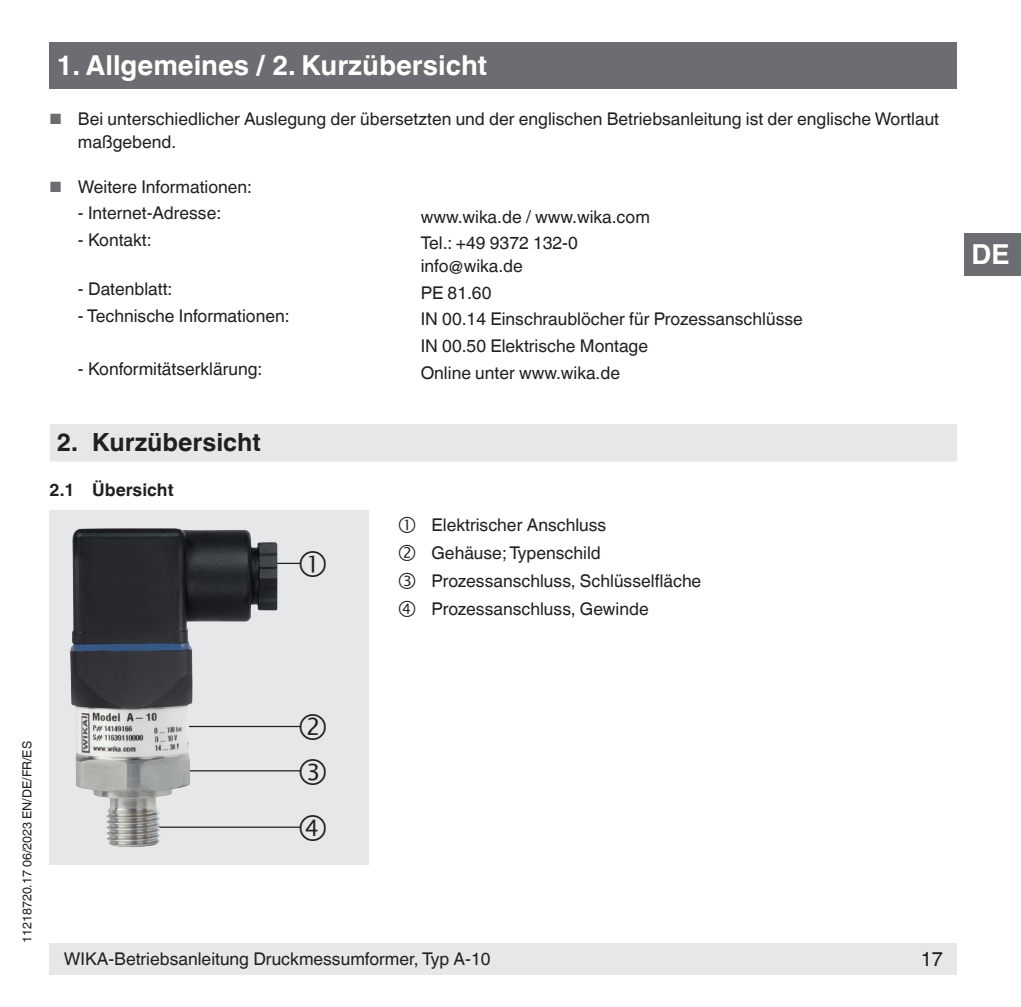
<style>
.page{position:relative;width:1021px;height:1007px;background:#fff}
.page>*{position:absolute;margin:0;border:0;box-sizing:border-box;transform-origin:0 0}
.t1{font:700 27.5px "Helvetica World";color:#fff}
.t2{font:700 25px "Helvetica World";color:#231f20}
.t3{font:20px "Helvetica World";color:#231f20}
.t4{font:17.5px/28px "Helvetica World";color:#231f20}
.t5{font:700 17.5px "Helvetica World";color:#231f20}
.t6{font:12.5px "Helvetica World";color:#231f20}
.s1{font-size:14.75px;color:#6c6d70}
</style>
<div class="page">
<div style="left:50px;top:943px;width:907px;height:31px;background:#e6e7e9"></div>
<div style="left:50px;top:43px;width:907px;height:46px;background:#6c6d70"></div>
<div style="left:964px;top:233px;width:56px;height:42px;background:#6c6d70"></div>
<div style="left:50px;top:424px;width:907px;height:37px;background:#e6e7e9"></div>
<div style="left:50px;top:510px;width:319px;height:354px;background:#e6e7e9"></div>
<hr style="left:267px;top:562px;width:33px;height:2px;background:#231f20">
<hr style="left:179px;top:725px;width:121px;height:2px;background:#231f20">
<hr style="left:152px;top:826px;width:148px;height:1px;background:#231f20">
<hr style="left:179px;top:770px;width:121px;height:1px;background:#231f20">
<img style="left:70px;top:528px;width:207px;height:319px">
<h1 class="t1" style="left:57px;top:49px;width:432px">1. Allgemeines / 2. Kurzübersicht</h1>
<p class="t4" style="left:78px;top:108px;width:862px;line-height:22.5px;text-indent:-28px"><span class="s1">■</span> Bei unterschiedlicher Auslegung der übersetzten und der englischen Betriebsanleitung ist der englische Wortlaut maßgebend.</p>
<p class="t4" style="left:50px;top:173px;width:204px"><span class="s1">■</span> Weitere Informationen:</p>
<p class="t4" style="left:78px;top:199px;width:145px">- Internet-Adresse:</p>
<p class="t4" style="left:420px;top:202px;width:231px">www.wika.de / www.wika.com</p>
<p class="t4" style="left:78px;top:226px;width:75px">- Kontakt:</p>
<p class="t4" style="left:420px;top:232px;width:159px;line-height:22.5px">Tel.: +49 9372 132-0 info@wika.de</p>
<p class="t4" style="left:78px;top:275px;width:96px">- Datenblatt:</p>
<p class="t4" style="left:420px;top:278px;width:72px">PE 81.60</p>
<p class="t4" style="left:78px;top:301px;width:213px">- Technische Informationen:</p>
<p class="t4" style="left:420px;top:306px;width:384px;line-height:26.8px">IN 00.14 Einschraublöcher für Prozessanschlüsse<br>IN 00.50 Elektrische Montage</p>
<p class="t4" style="left:78px;top:355px;width:186px">- Konformitätserklärung:</p>
<p class="t4" style="left:420px;top:358px;width:201px">Online unter www.wika.de</p>
<h2 class="t2" style="left:57px;top:427px;width:206px">2. Kurzübersicht</h2>
<p class="t5" style="left:50px;top:479px;width:125px">2.1 Übersicht</p>
<p class="t4" style="left:431px;top:510px;width:271px">Elektrischer Anschluss<br>Gehäuse; Typenschild<br>Prozessanschluss, Schlüsselfläche<br>Prozessanschluss, Gewinde</p>
<h1 class="t1" style="left:971px;top:238px;width:40px">DE</h1>
<p class="t6" style="left:20px;top:943px;width:203px;rotate:-90deg">11218720.17 06/2023 EN/DE/FR/ES</p>
<p class="t4" style="left:64px;top:945px;width:428px">WIKA-Betriebsanleitung Druckmessumformer, Typ A-10</p>
<p class="t3" style="left:920px;top:947px;width:24px">17</p>
</div>
